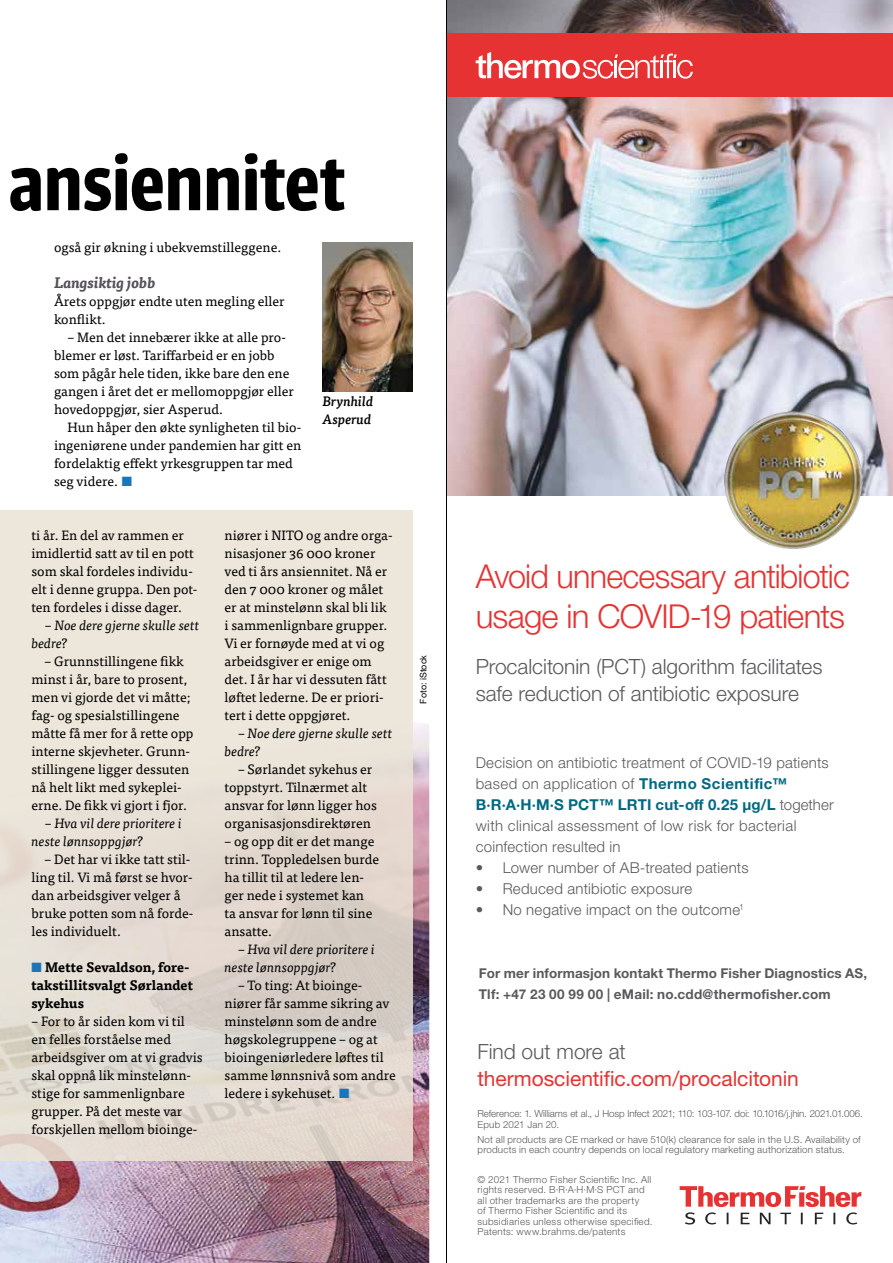
<style>
.page{position:relative;width:893px;height:1263px;background:#fff}
.page>*{position:absolute;margin:0;border:0;box-sizing:border-box;transform-origin:0 0}
.t1{font:600 82.5px "Urbana";letter-spacing:-.015em;color:#000}
.t2{font:300 33px/40.5px "Helvetica Neue LTW1 G";letter-spacing:-.025em;color:#e73233}
.t3{font:300 21px/27px "Helvetica Neue LTW1 G";letter-spacing:-.005em;color:#5a5a5c}
.t4{font:21px "Helvetica Neue LTW1 G";letter-spacing:-.005em;color:#e73233}
.t5{font:300 15px/21px "Helvetica Neue LTW1 G";letter-spacing:.015em;color:#5a5a5c}
.t6{font:italic 700 15px "Tisa Pro";color:#545158}
.t7{font:13.5px/18px "Tisa Pro";color:#000}
.t8{font:italic 13.5px/18px "Tisa Pro";color:#000}
.t9{font:700 13.5px/21px "Helvetica Neue LTW1 G";letter-spacing:.01em;color:#5a5a5c}
.t10{font:700 13.5px/18px "Tisa Pro";color:#000}
.t11{font:italic 500 13.5px/18px "Tisa Pro";color:#000}
.t12{font:300 9.75px/10.5px "Helvetica Neue LTW1 G";letter-spacing:.02em;color:#5a5a5c}
.t13{font:300 9.75px/10.5px "Helvetica Neue LTW1 G";letter-spacing:-.01em;color:#5a5a5c}
.t14{font:9px "Helvetica Neue LT Pro";color:#000}
.s1{color:#1776bc}
.s2{font-style:normal}
.s3{font-style:italic}
.s4{font-weight:700;color:#006980}
</style>
<div class="page">
<img style="left:0;top:723px;width:429px;height:540px">
<svg style="left:0;top:510px;width:413px;height:651px;background:#e5ded4"></svg>
<img style="left:446px;top:0;width:447px;height:1263px">
<img style="left:323px;top:242px;width:90px;height:149px">
<h1 class="t1" style="left:9px;top:139px;width:338px">ansiennitet</h1>
<p class="t7" style="left:54px;top:237px;width:229px">også gir økning i ubekvemstilleggene.</p>
<p class="t6" style="left:54px;top:271px;width:103px">Langsiktig jobb</p>
<p class="t7" style="left:54px;top:291px;width:232px">Årets oppgjør endte uten megling eller konflikt.</p>
<p class="t7" style="left:54px;top:327px;width:241px;text-indent:14px">– Men det innebærer ikke at alle pro&shy;blemer er løst. Tariffarbeid er en jobb som pågår hele tiden, ikke bare den ene gangen i året det er mellomoppgjør eller hovedoppgjør, sier Asperud.</p>
<p class="t7" style="left:54px;top:417px;width:249px;text-indent:14px">Hun håper den økte synligheten til bio&shy;ingeniørene under pandemien har gitt en fordelaktig effekt yrkesgruppen tar med seg videre. <span class="s1">■</span></p>
<p class="t11" style="left:323px;top:391px;width:52px">Brynhild<br>Asperud</p>
<p class="t7" style="left:31px;top:525px;width:167px">ti år. En del av rammen er imidlertid satt av til en pott som skal fordeles individu&shy;elt i denne gruppa. Den pot&shy;ten fordeles i disse dager.</p>
<p class="t8" style="left:31px;top:615px;width:169px;text-indent:14px"><span class="s2">–</span> Noe dere gjerne skulle sett bedre?</p>
<p class="t7" style="left:31px;top:651px;width:164px;text-indent:14px"><span class="s3">–</span> Grunnstillingene fikk minst i år, bare to prosent, men vi gjorde det vi måtte; fag- og spesialstillingene måtte få mer for å rette opp interne skjevheter. Grunn&shy;stillingene ligger dessuten nå helt likt med sykeplei&shy;erne. De fikk vi gjort i fjor.</p>
<p class="t8" style="left:31px;top:813px;width:152px;text-indent:14px"><span class="s2">–</span> Hva vil dere prioritere i neste lønnsoppgjør?</p>
<p class="t7" style="left:31px;top:849px;width:163px;text-indent:14px"><span class="s3">–</span> Det har vi ikke tatt stil&shy;ling til. Vi må først se hvor&shy;dan arbeidsgiver velger å bruke potten som nå forde&shy;les individuelt.</p>
<p class="t10" style="left:31px;top:957px;width:163px"><span class="s1">■</span> Mette Sevaldson, fore&shy;takstillitsvalgt Sørlandet sykehus</p>
<p class="t7" style="left:31px;top:1011px;width:173px">– For to år siden kom vi til en felles forståelse med arbeidsgiver om at vi gradvis skal oppnå lik minstelønn&shy;stige for sammenlignbare grupper. På det meste var forskjellen mellom bioinge-</p>
<p class="t7" style="left:225px;top:525px;width:170px">niører i NITO og andre orga&shy;nisasjoner 36 000 kroner ved ti års ansiennitet. Nå er den 7 000 kroner og målet er at minstelønn skal bli lik i sammenlignbare grupper.<br>Vi er fornøyde med at vi og arbeidsgiver er enige om det. I år har vi dessuten fått løftet lederne. De er priori&shy;tert i dette oppgjøret.</p>
<p class="t8" style="left:225px;top:723px;width:169px;text-indent:14px"><span class="s2">–</span> Noe dere gjerne skulle sett bedre?</p>
<p class="t7" style="left:225px;top:759px;width:154px;text-indent:14px">– Sørlandet sykehus er toppstyrt. Tilnærmet alt ansvar for lønn ligger hos organisasjonsdirektøren</p>
<p class="t7" style="left:225px;top:831px;width:156px">– og opp dit er det mange trinn. Toppledelsen burde ha tillit til at ledere len&shy;ger nede i systemet kan<br>ta ansvar for lønn til sine ansatte.</p>
<p class="t8" style="left:225px;top:939px;width:152px;text-indent:14px"><span class="s2">–</span> Hva vil dere prioritere i neste lønnsoppgjør?</p>
<p class="t7" style="left:225px;top:975px;width:173px;text-indent:14px">– To ting: At bioinge&shy;niører får samme sikring av minstelønn som de andre høgskolegruppene – og at bioingeniørledere løftes til samme lønnsnivå som andre ledere i sykehuset. <span class="s1">■</span></p>
<p class="t14" style="left:418px;top:703px;width:50px;rotate:-90deg">Foto: iStock</p>
<h2 class="t2" style="left:476px;top:555px;width:376px">Avoid unnecessary antibiotic usage in COVID-19 patients</h2>
<h3 class="t3" style="left:476px;top:653px;width:348px">Procalcitonin (PCT) algorithm facilitates safe reduction of antibiotic exposure</h3>
<p class="t5" style="left:476px;top:752px;width:360px">Decision on antibiotic treatment of COVID-19 patients based on application of <span class="s4">Thermo Scientific™ B·R·A·H·M·S PCT™ LRTI cut-off 0.25 µg/L</span> together with clinical assessment of low risk for bacterial coinfection resulted in</p>
<p class="t5" style="left:476px;top:857px;width:274px">• Lower number of AB-treated patients</p>
<p class="t5" style="left:476px;top:878px;width:218px">• Reduced antibiotic exposure</p>
<p class="t5" style="left:476px;top:899px;width:270px">• No negative impact on the outcome<sup>1</sup></p>
<p class="t9" style="left:479px;top:963px;width:390px">For mer informasjon kontakt Thermo Fisher Diagnostics AS,<br>Tlf: +47 23 00 99 00 | eMail: no.cdd@thermofisher.com</p>
<h3 class="t3" style="left:478px;top:1038px;width:150px">Find out more at</h3>
<h3 class="t4" style="left:478px;top:1065px;width:323px">thermoscientific.com/procalcitonin</h3>
<p class="t13" style="left:478px;top:1109px;width:387px">Reference: 1. Williams et al., J Hosp Infect 2021; 110: 103-107. doi: 10.1016/j.jhin. 2021.01.006.<br>Epub 2021 Jan 20.</p>
<p class="t12" style="left:478px;top:1134px;width:385px">Not all products are CE marked or have 510(k) clearance for sale in the U.S. Availability of products in each country depends on local regulatory marketing authorization status.</p>
<p class="t12" style="left:478px;top:1174px;width:176px">© 2021 Thermo Fisher Scientific Inc. All rights reserved. B·R·A·H·M·S PCT and all other trademarks are the property<br>of Thermo Fisher Scientific and its subsidiaries unless otherwise specified.<br>Patents: www.brahms.de/patents</p>
</div>
